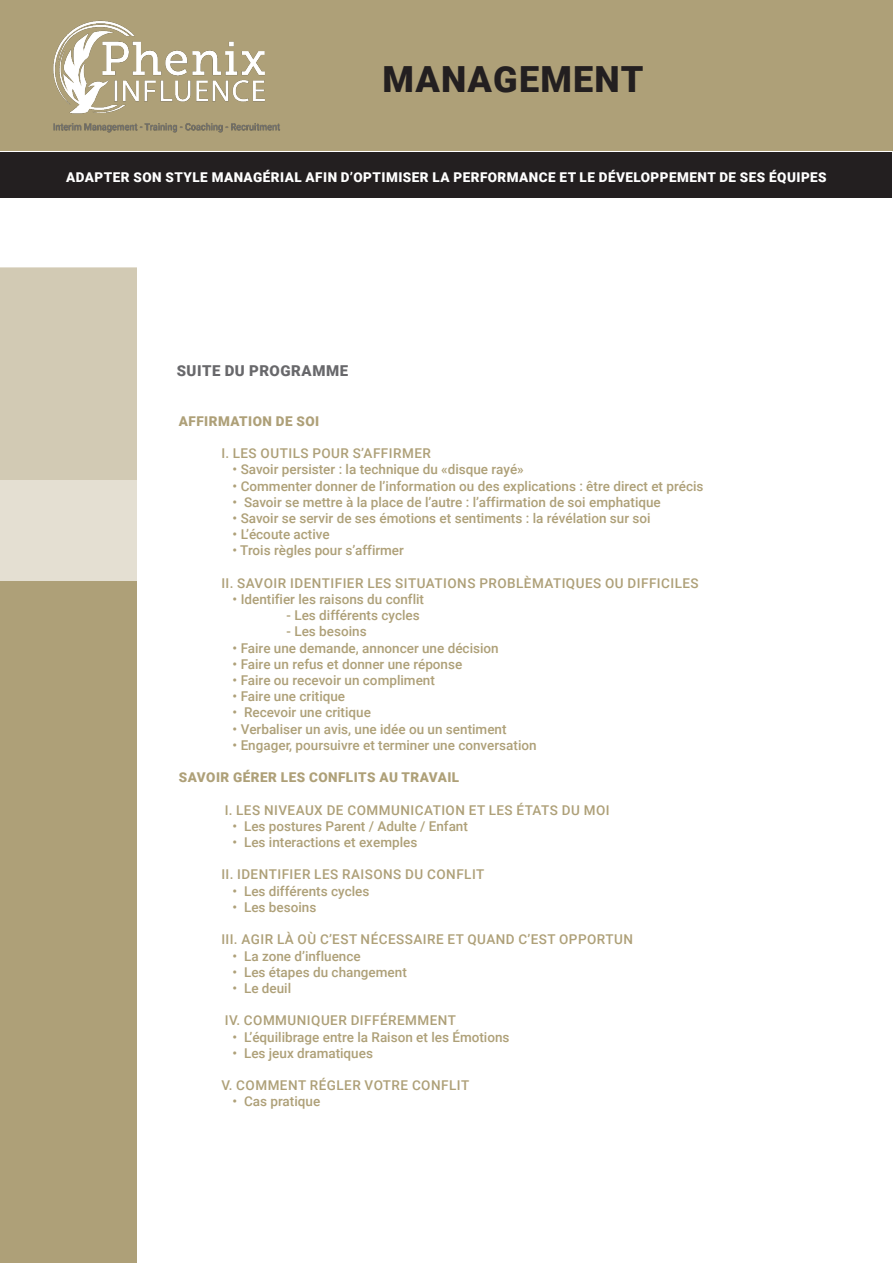
<style>
.page{position:relative;width:893px;height:1263px;background:#fff}
.page>*{position:absolute;margin:0;border:0;box-sizing:border-box;transform-origin:0 0}
.t1{font:900 36px "Roboto";letter-spacing:.035em;color:#231f20}
.t2{font:900 15px "Roboto";letter-spacing:.035em;color:#68686b}
.t3{font:500 13.5px "Roboto";color:#aea078}
.t4{font:500 13.5px "Roboto";letter-spacing:.035em;color:#aea078}
.t5{font:900 13.5px "Roboto";letter-spacing:.035em;color:#fff}
.t6{font:900 13.5px "Roboto";letter-spacing:.035em;color:#aea078}
</style>
<div class="page">
<div style="left:0;top:0;width:893px;height:151px;background:#aea078"></div>
<img style="left:53px;top:20px;width:227px;height:113px">
<div style="left:1px;top:152px;width:891px;height:45px;background:#231f20"></div>
<svg style="left:0;top:268px;width:136px;height:314px;fill:#d2cab4"></svg>
<div style="left:0;top:582px;width:136px;height:681px;background:#aea078"></div>
<p class="t1" style="left:383px;top:54px;width:262px">MANAGEMENT</p>
<p class="t5" style="left:66px;top:167px;width:762px">ADAPTER SON STYLE MANAGÉRIAL AFIN D’OPTIMISER LA PERFORMANCE ET LE DÉVELOPPEMENT DE SES ÉQUIPES</p>
<p class="t2" style="left:177px;top:360px;width:173px">SUITE DU PROGRAMME</p>
<p class="t6" style="left:179px;top:412px;width:142px">AFFIRMATION DE SOI</p>
<p class="t4" style="left:221px;top:444px;width:211px">I. LES OUTILS POUR S’AFFIRMER</p>
<p class="t3" style="left:233px;top:460px;width:293px">• Savoir persister : la technique du «disque rayé»</p>
<p class="t3" style="left:233px;top:476px;width:472px">• Commenter donner de l’information ou des explications : être direct et précis</p>
<p class="t3" style="left:233px;top:493px;width:430px">• Savoir se mettre à la place de l’autre : l’affirmation de soi emphatique</p>
<p class="t3" style="left:233px;top:509px;width:419px">• Savoir se servir de ses émotions et sentiments : la révélation sur soi</p>
<p class="t3" style="left:233px;top:525px;width:99px">• L’écoute active</p>
<p class="t3" style="left:233px;top:541px;width:173px">• Trois règles pour s’affirmer</p>
<p class="t4" style="left:221px;top:574px;width:479px">II. SAVOIR IDENTIFIER LES SITUATIONS PROBLÈMATIQUES OU DIFFICILES</p>
<p class="t3" style="left:233px;top:590px;width:193px">• Identifier les raisons du conflit</p>
<p class="t3" style="left:287px;top:606px;width:135px">- Les différents cycles</p>
<p class="t3" style="left:287px;top:622px;width:82px">- Les besoins</p>
<p class="t3" style="left:233px;top:638px;width:268px">• Faire une demande, annoncer une décision</p>
<p class="t3" style="left:233px;top:655px;width:231px">• Faire un refus et donner une réponse</p>
<p class="t3" style="left:233px;top:671px;width:204px">• Faire ou recevoir un compliment</p>
<p class="t3" style="left:233px;top:687px;width:114px">• Faire une critique</p>
<p class="t3" style="left:233px;top:703px;width:140px">• Recevoir une critique</p>
<p class="t3" style="left:233px;top:719px;width:276px">• Verbaliser un avis, une idée ou un sentiment</p>
<p class="t3" style="left:233px;top:736px;width:306px">• Engager, poursuivre et terminer une conversation</p>
<p class="t6" style="left:179px;top:768px;width:282px">SAVOIR GÉRER LES CONFLITS AU TRAVAIL</p>
<p class="t4" style="left:225px;top:800px;width:386px">I. LES NIVEAUX DE COMMUNICATION ET LES ÉTATS DU MOI</p>
<p class="t3" style="left:233px;top:817px;width:237px">• Les postures Parent / Adulte / Enfant</p>
<p class="t3" style="left:233px;top:833px;width:186px">• Les interactions et exemples</p>
<p class="t4" style="left:221px;top:865px;width:265px">II. IDENTIFIER LES RAISONS DU CONFLIT</p>
<p class="t3" style="left:233px;top:881px;width:138px">• Les différents cycles</p>
<p class="t3" style="left:233px;top:898px;width:85px">• Les besoins</p>
<p class="t4" style="left:221px;top:930px;width:413px">III. AGIR LÀ OÙ C’EST NÉCESSAIRE ET QUAND C’EST OPPORTUN</p>
<p class="t3" style="left:233px;top:946px;width:130px">• La zone d’influence</p>
<p class="t3" style="left:233px;top:962px;width:176px">• Les étapes du changement</p>
<p class="t3" style="left:233px;top:979px;width:60px">• Le deuil</p>
<p class="t4" style="left:225px;top:1011px;width:233px">IV. COMMUNIQUER DIFFÉREMMENT</p>
<p class="t3" style="left:233px;top:1027px;width:278px">• L’équilibrage entre la Raison et les Émotions</p>
<p class="t3" style="left:233px;top:1043px;width:142px">• Les jeux dramatiques</p>
<p class="t4" style="left:221px;top:1076px;width:249px">V. COMMENT RÉGLER VOTRE CONFLIT</p>
<p class="t3" style="left:233px;top:1092px;width:89px">• Cas pratique</p>
</div>
